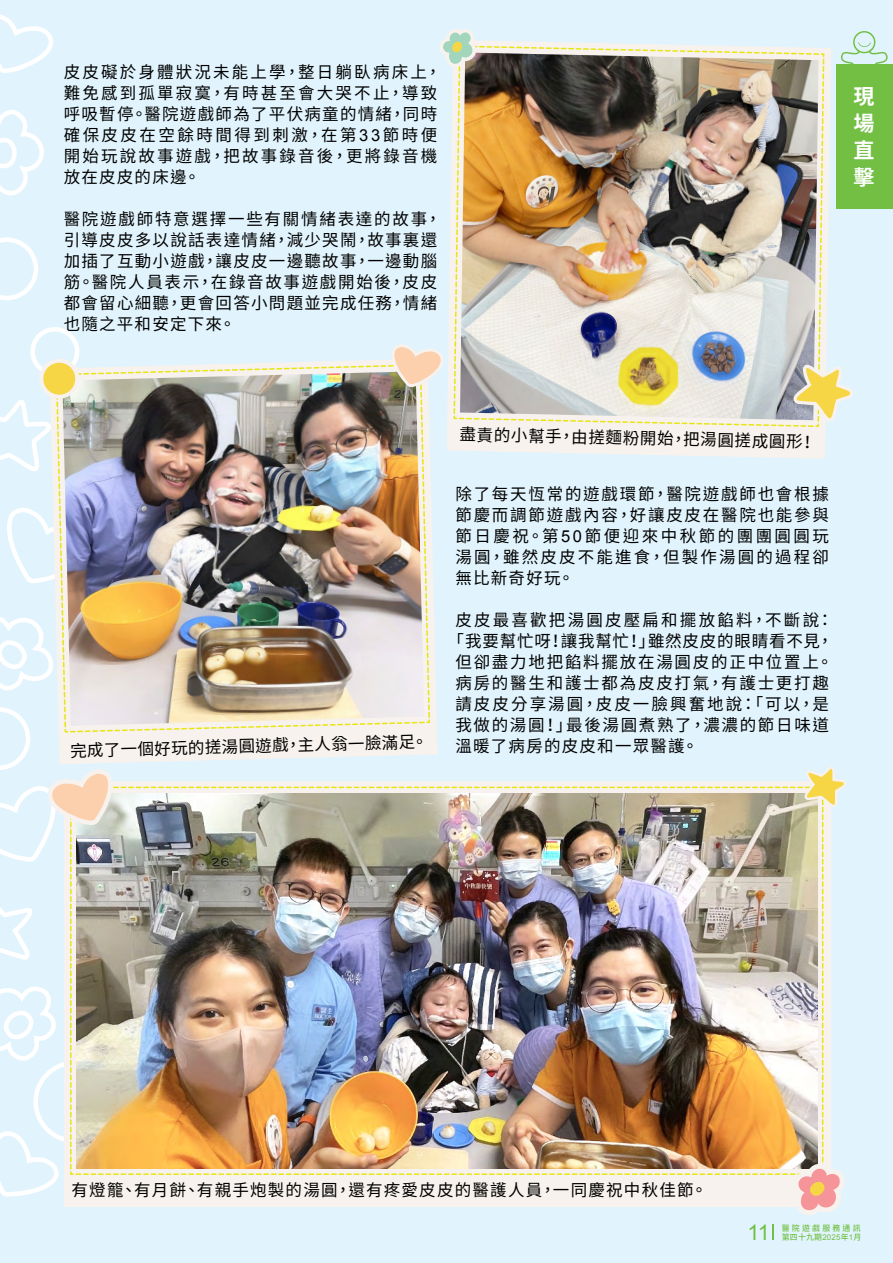
<style>
.page{position:relative;width:893px;height:1263px;background:#e1f4fd}
.page>*{position:absolute;margin:0;border:0;box-sizing:border-box;transform-origin:0 0}
.t1{font:21.6px "Arial";color:#72bf44}
.t2{font:700 21px/27px "Noto Sans CJ Ktc";color:#fff;text-align:justify}
.t3{font:16.5px/21px "Noto Sans CJ Ktc";letter-spacing:.105em;color:#000;text-align:justify}
.t4{font:16.5px/21px "Noto Sans CJ Ktc";letter-spacing:.08em;color:#000}
.t5{font:16.5px/21px "Noto Sans CJ Ktc";letter-spacing:.13em;color:#000}
.t6{font:16.5px "Noto Sans CJ Ktc";letter-spacing:.075em;color:#000}
.t7{font:16.5px "Noto Sans CJ Ktc";letter-spacing:.05em;color:#000}
.t8{font:16.5px "Noto Sans CJ Ktc";letter-spacing:.125em;color:#000}
.t9{font:16.5px "Noto Sans CJ Ktc";letter-spacing:.135em;color:#000}
.t10{font:500 7.95px/9.4px "Noto Sans CJ Ktc";letter-spacing:.28em;color:#72bf44}
.s1{font-family:"Arial"}
.s2{font-family:"Arial";font-weight:400}
</style>
<div class="page">
<svg style="left:773px;top:1224px;width:1px;height:16px"></svg>
<div style="left:836px;top:64px;width:57px;height:144px;background:#72bf44"></div>
<img style="left:0;top:14px;width:888px;height:1201px">
<p class="t5" style="left:64px;top:61px;width:379px">皮皮礙於身體狀況未能上學，整日躺臥病床上，難免感到孤單寂寞，有時甚至會大哭不止，導致呼吸暫停。醫院遊戲師為了平伏病童的情緒，同時確保皮皮在空餘時間得到刺激，在第<span class="s1">33</span>節時便開始玩說故事遊戲，把故事錄音後，更將錄音機放在皮皮的床邊。</p>
<p class="t4" style="left:64px;top:208px;width:379px">醫院遊戲師特意選擇一些有關情緒表達的故事，引導皮皮多以說話表達情緒，減少哭鬧，故事裏還加插了互動小遊戲，讓皮皮一邊聽故事，一邊動腦筋。醫院人員表示，在錄音故事遊戲開始後，皮皮都會留心細聽，更會回答小問題並完成任務，情緒也隨之平和安定下來。</p>
<p class="t2" style="left:854px;top:84px;width:22px">現場直擊</p>
<p class="t3" style="left:70px;top:739px;width:359px;rotate:-1deg">完成了一個好玩的搓湯圓遊戲，主人翁一臉滿足。</p>
<p class="t3" style="left:460px;top:425px;width:358px;rotate:1deg">盡責的小幫手，由搓麵粉開始，把湯圓搓成圓形！</p>
<p class="t3" style="left:455px;top:483px;width:375px">除了每天恆常的遊戲環節，醫院遊戲師也會根據節慶而調節遊戲內容，好讓皮皮在醫院也能參與節日慶祝。第<span class="s1">50</span>節便迎來中秋節的團團圓圓玩湯圓，雖然皮皮不能進食，但製作湯圓的過程卻無比新奇好玩。</p>
<p class="t9" style="left:455px;top:610px;width:379px">皮皮最喜歡把湯圓皮壓扁和擺放餡料，不斷說：</p>
<p class="t7" style="left:447px;top:631px;width:387px">「我要幫忙呀！讓我幫忙！」雖然皮皮的眼睛看不見，</p>
<p class="t3" style="left:455px;top:651px;width:379px">但卻盡力地把餡料擺放在湯圓皮的正中位置上。</p>
<p class="t3" style="left:455px;top:672px;width:375px">病房的醫生和護士都為皮皮打氣，有護士更打趣</p>
<p class="t8" style="left:455px;top:694px;width:375px">請皮皮分享湯圓，皮皮一臉興奮地說：「可以，是</p>
<p class="t3" style="left:455px;top:714px;width:375px">我做的湯圓！」最後湯圓煮熟了，濃濃的節日味道</p>
<p class="t6" style="left:455px;top:736px;width:244px">溫暖了病房的皮皮和一眾醫護。</p>
<p class="t6" style="left:72px;top:1181px;width:637px">有燈籠、有月餅、有親手炮製的湯圓，還有疼愛皮皮的醫護人員，一同慶祝中秋佳節。</p>
<h1 class="t1" style="left:747px;top:1218px;width:24px">11</h1>
<p class="t10" style="left:782px;top:1223px;width:81px">醫院遊戲服務通訊第四十九期<span class="s2">2025</span>年<span class="s2">1</span>月</p>
</div>
